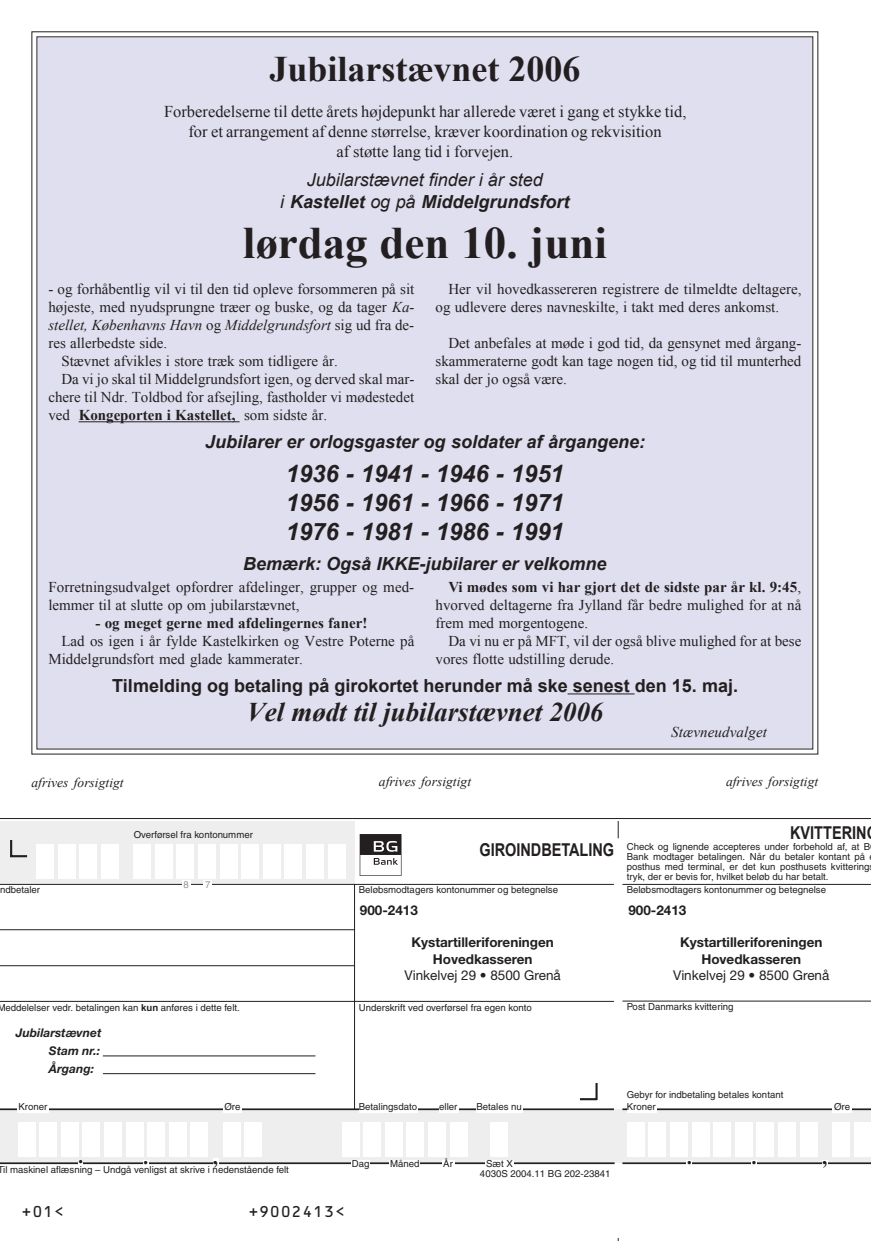
<style>
.page{position:relative;width:871px;height:1241px;background:#fff}
.page>*{position:absolute;margin:0;border:0;box-sizing:border-box;transform-origin:0 0}
.t1{font:45px "TTE25713 A8 T00";color:#231f20}
.t2{font:36px "TTE25713 A8 T00";color:#231f20}
.t3{font:27px "TTE2573468 T00";color:#231f20}
.t4{font:24px/28.8px "TTE23 E12 E8 T00";letter-spacing:-.005em;color:#231f20;text-align:justify}
.t5{font:700 20.85px "Times New Roman";color:#231f20}
.t6{font:18px "TTE23 E12 E8 T00";color:#231f20}
.t7{font:18px "TTE23 E01 E8 T00";color:#231f20}
.t8{font:18px "TTE256 EC88 T00";color:#231f20}
.t9{font:700 17.7px "Arial";color:#231f20;scale:.82 1}
.t10{font:16.5px/19.8px "TTE2572 A28 T00";color:#231f20;text-align:center}
.t11{font:15px/18px "TTE2572 A28 T00";color:#231f20}
.t12{font:15px "TTE25713 A8 T00";color:#231f20}
.t13{font:15px "TTE2574728 T00";color:#231f20}
.t14{font:15px "OCRB";color:#231f20}
.t15{font:700 13.5px/16.2px "Helvetica Neue";color:#231f20;text-align:center}
.t16{font:13.5px "TTE2574728 T00";letter-spacing:.005em;color:#231f20}
.t17{font:13.5px "Helvetica Neue";color:#231f20}
.t18{font:italic 700 12px/18px "Helvetica Neue";color:#231f20;text-align:justify}
.t19{font:9.6px/9.8px "Helvetica";color:#231f20}
.t20{font:9.6px "Helvetica";color:#939598}
.s1{font-family:"TTE256 EC88 T00"}
.s2{font-family:"TTE2574728 T00"}
.s3{font-family:"TTE2572 A28 T00"}
.s4{font-family:"Arial";font-weight:700}
</style>
<div class="page">
<div style="left:31px;top:31px;width:787px;height:724px;background:#e0dfef"></div>
<hr style="left:79px;top:421px;width:161px;height:1px;background:#231f20">
<hr style="left:568px;top:693px;width:67px;height:1px;background:#231f20">
<hr style="left:0;top:818px;width:871px;height:1px;background:#231f20">
<svg style="left:0;top:821px;width:871px;height:420px"></svg>
<h2 class="t2" style="left:269px;top:49px;width:313px">Jubilarstævnet 2006</h2>
<p class="t10" style="left:164px;top:102px;width:524px">Forberedelserne til dette årets højdepunkt har allerede været i gang et stykke tid, for et arrangement af denne størrelse, kræver koordination og rekvisition<br>af støtte lang tid i forvejen.</p>
<p class="t8" style="left:307px;top:170px;width:237px">Jubilarstævnet finder i år sted</p>
<p class="t6" style="left:280px;top:191px;width:291px"><span class="s1">i</span> Kastellet <span class="s1">og på</span> Middelgrundsfort</p>
<h1 class="t1" style="left:243px;top:218px;width:365px">lørdag den 10. juni</h1>
<p class="t11" style="left:48px;top:280px;width:368px">- og forhåbentlig vil vi til den tid opleve forsommeren på sit højeste, med nyudsprungne træer og buske, og da tager <span class="s2">Ka-</span></p>
<p class="t13" style="left:48px;top:317px;width:367px">stellet, Københavns Havn <span class="s3">og</span> Middelgrundsfort <span class="s3">sig ud fra de-</span></p>
<p class="t11" style="left:48px;top:334px;width:120px">res allerbedste side.</p>
<p class="t11" style="left:61px;top:352px;width:278px">Stævnet afvikles i store træk som tidligere år.</p>
<p class="t11" style="left:61px;top:370px;width:354px">Da vi jo skal til Middelgrundsfort igen, og derved skal mar-</p>
<p class="t11" style="left:48px;top:388px;width:367px">chere til Ndr. Toldbod for afsejling, fastholder vi mødestedet</p>
<p class="t12" style="left:48px;top:407px;width:280px"><span class="s3">ved</span> Kongeporten i Kastellet, <span class="s3">som sidste år.</span></p>
<p class="t11" style="left:435px;top:280px;width:367px;text-indent:13px">Her vil hovedkassereren registrere de tilmeldte deltagere, og udlevere deres navneskilte, i takt med deres ankomst.</p>
<p class="t11" style="left:435px;top:334px;width:367px;text-align:justify;text-indent:13px">Det anbefales at møde i god tid, da gensynet med årgang&shy;skammeraterne godt kan tage nogen tid, og tid til munterhed skal der jo også være.</p>
<p class="t6" style="left:205px;top:431px;width:441px">Jubilarer er orlogsgaster og soldater af årgangene:</p>
<h3 class="t4" style="left:286px;top:459px;width:280px">1936 - 1941 - 1946 - 1951<br>1956 - 1961 - 1966 - 1971<br>1976 - 1981 - 1986 - 1991</h3>
<p class="t6" style="left:243px;top:554px;width:365px">Bemærk: Også IKKE-jubilarer er velkomne</p>
<p class="t11" style="left:48px;top:578px;width:367px">Forretningsudvalget opfordrer afdelinger, grupper og med&shy;lemmer til at slutte op om jubilarstævnet,</p>
<p class="t12" style="left:96px;top:615px;width:273px">- og meget gerne med afdelingernes faner!</p>
<p class="t11" style="left:48px;top:632px;width:367px;text-indent:13px">Lad os igen i år fylde Kastelkirken og Vestre Poterne på<br>Middelgrundsfort med glade kammerater.</p>
<p class="t12" style="left:448px;top:579px;width:354px">Vi mødes som vi har gjort det de sidste par år kl. 9:45<span class="s3">,</span></p>
<p class="t11" style="left:435px;top:596px;width:367px">hvorved deltagerne fra Jylland får bedre mulighed for at nå frem med morgentogene.</p>
<p class="t11" style="left:435px;top:632px;width:367px;text-indent:13px">Da vi nu er på MFT, vil der også blive mulighed for at bese vores flotte udstilling derude.</p>
<p class="t7" style="left:112px;top:676px;width:627px">Tilmelding og betaling på girokortet herunder må ske senest den 15. maj.</p>
<h3 class="t3" style="left:247px;top:697px;width:358px">Vel mødt til jubilarstævnet 2006</h3>
<p class="t13" style="left:671px;top:724px;width:97px">Stævneudvalget</p>
<p class="t16" style="left:32px;top:775px;width:94px">afrives forsigtigt</p>
<p class="t16" style="left:379px;top:774px;width:94px">afrives forsigtigt</p>
<p class="t16" style="left:726px;top:774px;width:94px">afrives forsigtigt</p>
<p class="t19" style="left:134px;top:830px;width:121px">Overførsel fra kontonummer</p>
<p class="t9" style="left:790px;top:822px;width:95px">KVITTERIN</p>
<p class="t19" style="left:0;top:886px;width:42px">ndbetaler</p>
<p class="t20" style="left:183px;top:881px;width:7px">8</p>
<p class="t20" style="left:205px;top:881px;width:7px">7</p>
<p class="t9" style="left:480px;top:840px;width:166px">GIROINDBETALING</p>
<p class="t19" style="left:627px;top:843px;width:245px">Check og lignende accepteres under forbehold af, at B Bank modtager betalingen. Når du betaler kontant på posthus med terminal, er det kun posthusets kvittering tryk, der er bevis for, hvilket beløb du har betalt.</p>
<p class="t19" style="left:359px;top:886px;width:201px">Beløbsmodtagers kontonummer og betegnelse</p>
<p class="t19" style="left:627px;top:886px;width:201px">Beløbsmodtagers kontonummer og betegnelse</p>
<p class="t15" style="left:360px;top:903px;width:60px">900-2413</p>
<p class="t15" style="left:411px;top:936px;width:144px">Kystartilleriforeningen<br>Hovedkasseren</p>
<p class="t17" style="left:404px;top:970px;width:158px">Vinkelvej 29 • 8500 Grenå</p>
<p class="t15" style="left:628px;top:903px;width:60px">900-2413</p>
<p class="t15" style="left:680px;top:936px;width:144px">Kystartilleriforeningen<br>Hovedkasseren</p>
<p class="t17" style="left:673px;top:970px;width:158px">Vinkelvej 29 • 8500 Grenå</p>
<p class="t19" style="left:-3px;top:1003px;width:244px">Meddelelser vedr. betalingen kan <span class="s4">kun</span> anføres i dette felt.</p>
<p class="t19" style="left:359px;top:1003px;width:175px">Underskrift ved overførsel fra egen konto</p>
<p class="t19" style="left:627px;top:1002px;width:108px">Post Danmarks kvittering</p>
<p class="t18" style="left:49px;top:1025px;width:54px;text-indent:-33px">Jubilarstævnet Stam nr.:<br>Årgang:</p>
<p class="t19" style="left:627px;top:1091px;width:158px">Gebyr for indbetaling betales kontant</p>
<p class="t19" style="left:19px;top:1103px;width:30px">Kroner</p>
<p class="t19" style="left:224px;top:1103px;width:18px">Øre</p>
<p class="t19" style="left:359px;top:1103px;width:60px">Betalingsdato</p>
<p class="t19" style="left:439px;top:1103px;width:20px">eller</p>
<p class="t19" style="left:476px;top:1103px;width:47px">Betales nu</p>
<p class="t19" style="left:627px;top:1103px;width:30px">Kroner</p>
<p class="t19" style="left:834px;top:1103px;width:18px">Øre</p>
<p class="t19" style="left:352px;top:1160px;width:19px">Dag</p>
<p class="t19" style="left:390px;top:1160px;width:31px">Måned</p>
<p class="t19" style="left:443px;top:1160px;width:11px">År</p>
<p class="t19" style="left:480px;top:1160px;width:132px;text-indent:6px">Sæt X<br>4030S 2004.11 BG 202-23841</p>
<h3 class="t5" style="left:78px;top:1149px;width:7px">.</h3>
<h3 class="t5" style="left:143px;top:1150px;width:7px">.</h3>
<h3 class="t5" style="left:213px;top:1150px;width:7px">,</h3>
<h3 class="t5" style="left:687px;top:1150px;width:7px">.</h3>
<h3 class="t5" style="left:751px;top:1150px;width:7px">.</h3>
<h3 class="t5" style="left:822px;top:1150px;width:7px">,</h3>
<p class="t19" style="left:-3px;top:1166px;width:293px">Til maskinel aflæsning – Undgå venligst at skrive i nedenstående felt</p>
<p class="t14" style="left:21px;top:1204px;width:45px">+01&lt;</p>
<p class="t14" style="left:248px;top:1204px;width:99px">+9002413&lt;</p>
</div>
